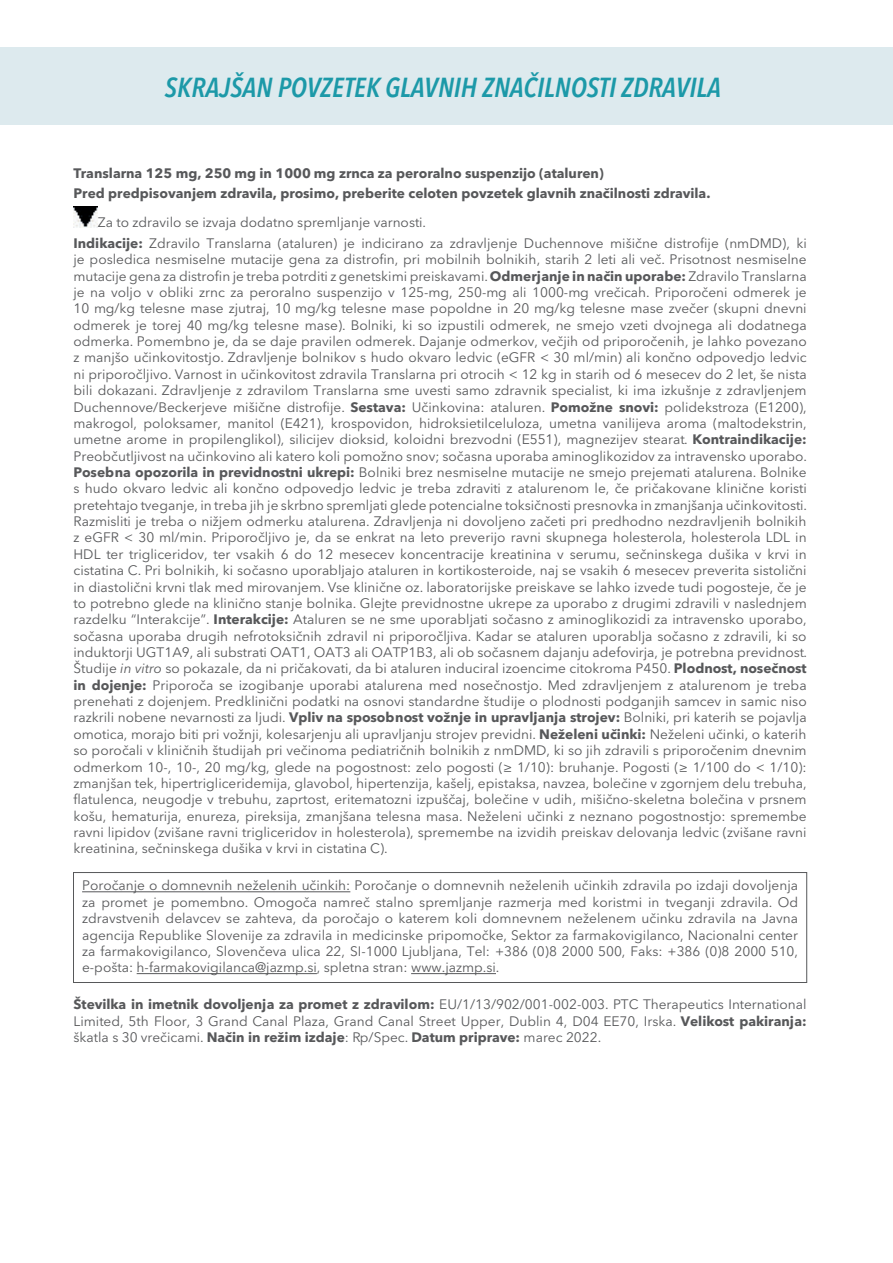
<style>
.page{position:relative;width:893px;height:1263px;background:#fff}
.page>*{position:absolute;margin:0;border:0;box-sizing:border-box;transform-origin:0 0}
.t1{font:italic 600 condensed 27.3px "Avenir Next LT Pro";color:#1c99a8}
.t2{font:13.65px/16.4px "Avenir Next LT Pro";color:#57585a;text-align:justify}
.t3{font:700 13.65px/20.7px "Avenir Next LT Pro";color:#57585a}
.s1{font-weight:700}
.s2{font-style:italic}
</style>
<div class="page">
<div style="left:0;top:47px;width:893px;height:78px;background:#ddeaee"></div>
<hr style="left:82px;top:891px;width:268px;height:1px;background:#57585a">
<hr style="left:137px;top:973px;width:180px;height:1px;background:#57585a">
<hr style="left:411px;top:973px;width:85px;height:1px;background:#57585a">
<img style="left:74px;top:206px;width:24px;height:21px">
<div style="left:73px;top:872px;width:734px;height:111px;border:1px solid #57585a"></div>
<h1 class="t1" style="left:165px;top:71px;width:558px">SKRAJŠAN POVZETEK GLAVNIH ZNAČILNOSTI ZDRAVILA</h1>
<p class="t3" style="left:73px;top:162px;width:638px">Translarna 125 mg, 250 mg in 1000 mg zrnca za peroralno suspenzijo (ataluren)<br>Pred predpisovanjem zdravila, prosimo, preberite celoten povzetek glavnih značilnosti zdravila.</p>
<p class="t2" style="left:73px;top:212px;width:735px;line-height:20.7px;text-indent:24px">Za to zdravilo se izvaja dodatno spremljanje varnosti.<br><span class="s1">Indikacije:</span> Zdravilo Translarna (ataluren) je indicirano za zdravljenje Duchennove mišične distrofije (nmDMD), ki</p>
<p class="t2" style="left:73px;top:251px;width:735px">je posledica nesmiselne mutacije gena za distrofin, pri mobilnih bolnikih, starih 2 leti ali več. Prisotnost nesmiselne mutacije gena za distrofin je treba potrditi z genetskimi preiskavami. <span class="s1">Odmerjanje in način uporabe:</span> Zdravilo Translarna je na voljo v obliki zrnc za peroralno suspenzijo v 125-mg, 250-mg ali 1000-mg vrečicah. Priporočeni odmerek je 10 mg/kg telesne mase zjutraj, 10 mg/kg telesne mase popoldne in 20 mg/kg telesne mase zvečer (skupni dnevni odmerek je torej 40 mg/kg telesne mase). Bolniki, ki so izpustili odmerek, ne smejo vzeti dvojnega ali dodatnega odmerka. Pomembno je, da se daje pravilen odmerek. Dajanje odmerkov, večjih od priporočenih, je lahko povezano z manjšo učinkovitostjo. Zdravljenje bolnikov s hudo okvaro ledvic (eGFR &lt; 30 ml/min) ali končno odpovedjo ledvic ni priporočljivo. Varnost in učinkovitost zdravila Translarna pri otrocih &lt; 12 kg in starih od 6 mesecev do 2 let, še nista bili dokazani. Zdravljenje z zdravilom Translarna sme uvesti samo zdravnik specialist, ki ima izkušnje z zdravljenjem Duchennove/Beckerjeve mišične distrofije. <span class="s1">Sestava:</span> Učinkovina: ataluren. <span class="s1">Pomožne snovi:</span> polidekstroza (E1200), makrogol, poloksamer, manitol (E421), krospovidon, hidroksietilceluloza, umetna vanilijeva aroma (maltodekstrin, umetne arome in propilenglikol), silicijev dioksid, koloidni brezvodni (E551), magnezijev stearat. <span class="s1">Kontraindikacije:<br></span>Preobčutljivost na učinkovino ali katero koli pomožno snov; sočasna uporaba aminoglikozidov za intravensko uporabo.<br><span class="s1">Posebna opozorila in previdnostni ukrepi:</span> Bolniki brez nesmiselne mutacije ne smejo prejemati atalurena. Bolnike s hudo okvaro ledvic ali končno odpovedjo ledvic je treba zdraviti z atalurenom le, če pričakovane klinične koristi pretehtajo tveganje, in treba jih je skrbno spremljati glede potencialne toksičnosti presnovka in zmanjšanja učinkovitosti.<br>Razmisliti je treba o nižjem odmerku atalurena. Zdravljenja ni dovoljeno začeti pri predhodno nezdravljenih bolnikih z eGFR &lt; 30 ml/min. Priporočljivo je, da se enkrat na leto preverijo ravni skupnega holesterola, holesterola LDL in HDL ter trigliceridov, ter vsakih 6 do 12 mesecev koncentracije kreatinina v serumu, sečninskega dušika v krvi in cistatina C. Pri bolnikih, ki sočasno uporabljajo ataluren in kortikosteroide, naj se vsakih 6 mesecev preverita sistolični in diastolični krvni tlak med mirovanjem. Vse klinične oz. laboratorijske preiskave se lahko izvede tudi pogosteje, če je to potrebno glede na klinično stanje bolnika. Glejte previdnostne ukrepe za uporabo z drugimi zdravili v naslednjem razdelku “Interakcije”. <span class="s1">Interakcije:</span> Ataluren se ne sme uporabljati sočasno z aminoglikozidi za intravensko uporabo, sočasna uporaba drugih nefrotoksičnih zdravil ni priporočljiva. Kadar se ataluren uporablja sočasno z zdravili, ki so induktorji UGT1A9, ali substrati OAT1, OAT3 ali OATP1B3, ali ob sočasnem dajanju adefovirja, je potrebna previdnost.<br>Študije <span class="s2">in vitro</span> so pokazale, da ni pričakovati, da bi ataluren induciral izoencime citokroma P450. <span class="s1">Plodnost, nosečnost in dojenje:</span> Priporoča se izogibanje uporabi atalurena med nosečnostjo. Med zdravljenjem z atalurenom je treba prenehati z dojenjem. Predklinični podatki na osnovi standardne študije o plodnosti podganjih samcev in samic niso razkrili nobene nevarnosti za ljudi. <span class="s1">Vpliv na sposobnost vožnje in upravljanja strojev:</span> Bolniki, pri katerih se pojavlja omotica, morajo biti pri vožnji, kolesarjenju ali upravljanju strojev previdni. <span class="s1">Neželeni učinki:</span> Neželeni učinki, o katerih so poročali v kliničnih študijah pri večinoma pediatričnih bolnikih z nmDMD, ki so jih zdravili s priporočenim dnevnim odmerkom 10-, 10-, 20 mg/kg, glede na pogostnost: zelo pogosti (≥ 1/10): bruhanje. Pogosti (≥ 1/100 do &lt; 1/10): zmanjšan tek, hipertrigliceridemija, glavobol, hipertenzija, kašelj, epistaksa, navzea, bolečine v zgornjem delu trebuha, flatulenca, neugodje v trebuhu, zaprtost, eritematozni izpuščaj, bolečine v udih, mišično-skeletna bolečina v prsnem košu, hematurija, enureza, pireksija, zmanjšana telesna masa. Neželeni učinki z neznano pogostnostjo: spremembe ravni lipidov (zvišane ravni trigliceridov in holesterola), spremembe na izvidih preiskav delovanja ledvic (zvišane ravni kreatinina, sečninskega dušika v krvi in cistatina C).</p>
<p class="t2" style="left:82px;top:877px;width:717px">Poročanje o domnevnih neželenih učinkih: Poročanje o domnevnih neželenih učinkih zdravila po izdaji dovoljenja za promet je pomembno. Omogoča namreč stalno spremljanje razmerja med koristmi in tveganji zdravila. Od zdravstvenih delavcev se zahteva, da poročajo o katerem koli domnevnem neželenem učinku zdravila na Javna agencija Republike Slovenije za zdravila in medicinske pripomočke, Sektor za farmakovigilanco, Nacionalni center za farmakovigilanco, Slovenčeva ulica 22, SI-1000 Ljubljana, Tel: +386 (0)8 2000 500, Faks: +386 (0)8 2000 510, e-pošta: h-farmakovigilanca@jazmp.si, spletna stran: www.jazmp.si.</p>
<p class="t2" style="left:73px;top:996px;width:735px"><span class="s1">Številka in imetnik dovoljenja za promet z zdravilom:</span> EU/1/13/902/001-002-003. PTC Therapeutics International Limited, 5th Floor, 3 Grand Canal Plaza, Grand Canal Street Upper, Dublin 4, D04 EE70, Irska. <span class="s1">Velikost pakiranja: </span>škatla s 30 vrečicami. <span class="s1">Način in režim izdaje</span>: Rp/Spec. <span class="s1">Datum priprave:</span> marec 2022.</p>
</div>
